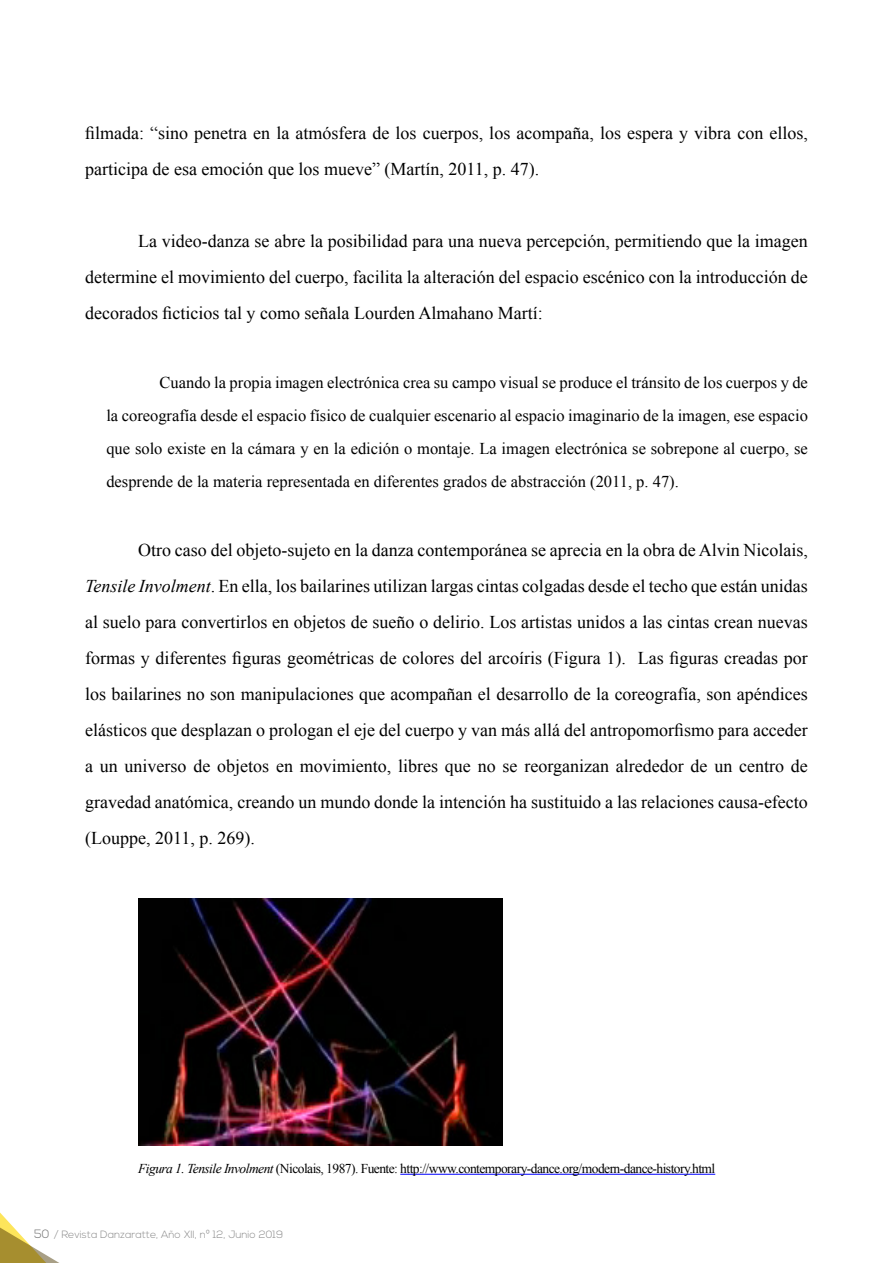
<style>
.page{position:relative;width:893px;height:1263px;background:#fff}
.page>*{position:absolute;margin:0;border:0;box-sizing:border-box;transform-origin:0 0}
.t1{font:18px/36px "Times New Roman";color:#000;text-align:justify}
.t2{font:16.5px/33px "Times New Roman";color:#000;text-align:justify}
.t3{font:13.5px "Times New Roman";letter-spacing:-.04em;color:#000}
.t4{font:300 10.5px "Nexa";color:#878787}
.s1{font-style:italic}
.s2{font-size:12px;color:#6f6f6f}
</style>
<div class="page">
<svg style="left:0;top:1212px;width:59px;height:51px"></svg>
<hr style="left:400px;top:1174px;width:315px;height:1px;background:#00f">
<img style="left:138px;top:898px;width:365px;height:248px">
<p class="t1" style="left:85px;top:115px;width:724px">filmada: “sino penetra en la atmósfera de los cuerpos, los acompaña, los espera y vibra con ellos, participa de esa emoción que los mueve” (Martín, 2011, p. 47).</p>
<p class="t1" style="left:85px;top:223px;width:724px;text-indent:53px">La video-danza se abre la posibilidad para una nueva percepción, permitiendo que la imagen determine el movimiento del cuerpo, facilita la alteración del espacio escénico con la introducción de decorados ficticios tal y como señala Lourden Almahano Martí:</p>
<p class="t2" style="left:106px;top:366px;width:703px;text-indent:53px">Cuando la propia imagen electrónica crea su campo visual se produce el tránsito de los cuerpos y de la coreografía desde el espacio físico de cualquier escenario al espacio imaginario de la imagen, ese espacio que solo existe en la cámara y en la edición o montaje. La imagen electrónica se sobrepone al cuerpo, se desprende de la materia representada en diferentes grados de abstracción (2011, p. 47).</p>
<p class="t1" style="left:85px;top:532px;width:724px;text-indent:53px">Otro caso del objeto-sujeto en la danza contemporánea se aprecia en la obra de Alvin Nicolais, <span class="s1">Tensile Involment</span>. En ella, los bailarines utilizan largas cintas colgadas desde el techo que están unidas al suelo para convertirlos en objetos de sueño o delirio. Los artistas unidos a las cintas crean nuevas formas y diferentes figuras geométricas de colores del arcoíris (Figura 1). Las figuras creadas por los bailarines no son manipulaciones que acompañan el desarrollo de la coreografía, son apéndices elásticos que desplazan o prologan el eje del cuerpo y van más allá del antropomorfismo para acceder a un universo de objetos en movimiento, libres que no se reorganizan alrededor de un centro de gravedad anatómica, creando un mundo donde la intención ha sustituido a las relaciones causa-efecto (Louppe, 2011, p. 269).</p>
<p class="t3" style="left:138px;top:1159px;width:579px"><span class="s1">Figura 1. Tensile Involment</span> (Nicolais, 1987). Fuente: http://www.contemporary-dance.org/modern-dance-history.html</p>
<p class="t4" style="left:34px;top:1228px;width:250px"><span class="s2">50</span> / Revista Danzaratte, Año XII, nº 12, Junio 2019</p>
</div>
